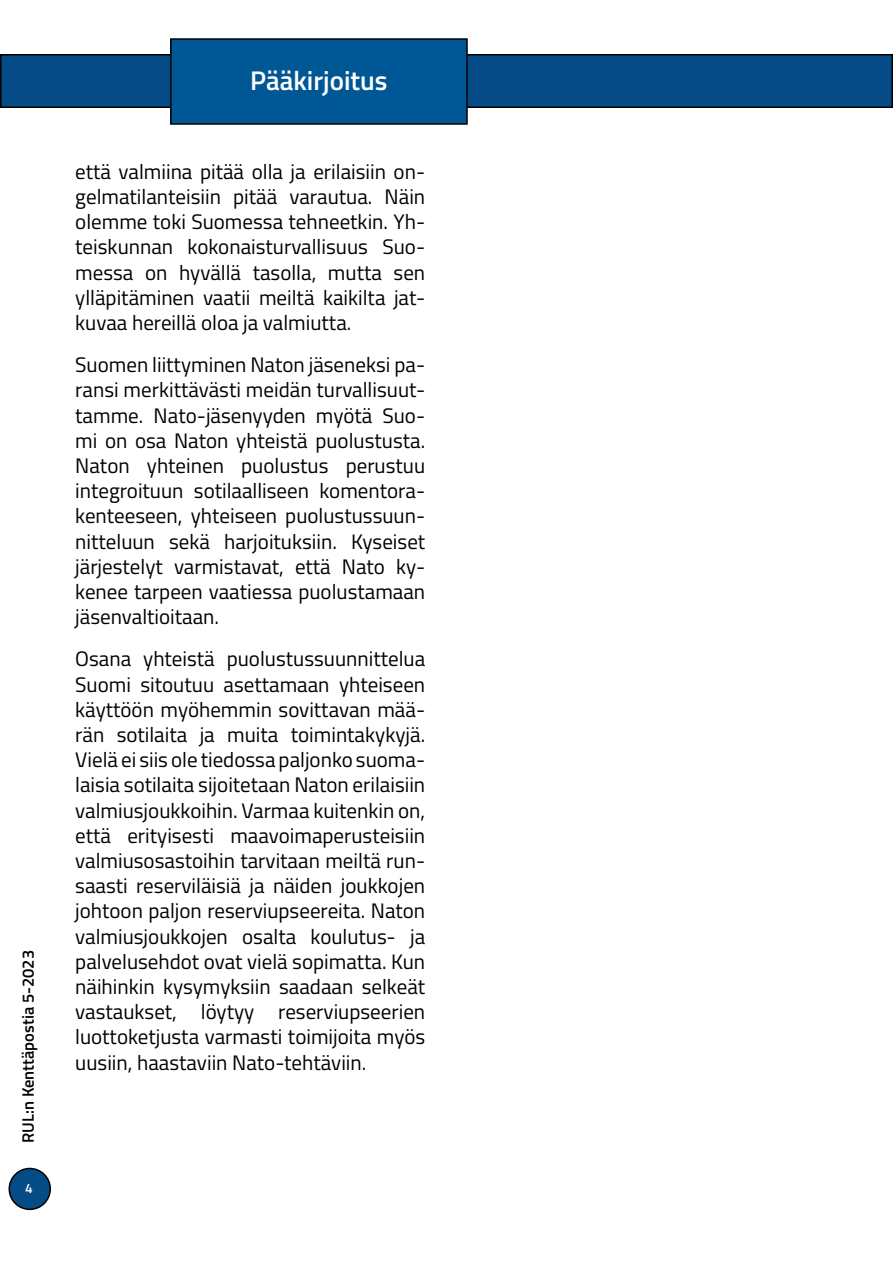
<style>
.page{position:relative;width:893px;height:1263px;background:#fff}
.page>*{position:absolute;margin:0;border:0;box-sizing:border-box;transform-origin:0 0}
.t1{font:600 27px "Titillium";color:#fff}
.t2{font:21px/25.2px "Titillium";color:#000;text-align:justify}
.t3{font:600 16.5px "Titillium";color:#000}
.t4{font:600 13.5px "Titillium";color:#fff}
</style>
<div class="page">
<div style="left:1px;top:55px;width:891px;height:52px;background:#054b86"></div>
<div style="left:0;top:54px;width:893px;height:54px;border:2px solid #000"></div>
<div style="left:171px;top:39px;width:296px;height:85px;background:#005795"></div>
<div style="left:170px;top:38px;width:298px;height:87px;border:2px solid #000"></div>
<div style="left:9px;top:1168px;width:41px;height:41px;background:#054b86;border-radius:50%"></div>
<div style="left:9px;top:1168px;width:42px;height:42px;border:2px solid #000;border-radius:50%"></div>
<p class="t3" style="left:16px;top:1143px;width:194px;rotate:-90deg">RUL:n Kenttäpostia 5-2023</p>
<p class="t4" style="left:25px;top:1178px;width:9px">4</p>
<p class="t1" style="left:250px;top:60px;width:139px">Pääkirjoitus</p>
<p class="t2" style="left:75px;top:158px;width:351px">että valmiina pitää olla ja erilaisiin on&shy;gelmatilanteisiin pitää varautua. Näin olemme toki Suomessa tehneetkin. Yh&shy;teiskunnan kokonaisturvallisuus Suo&shy;messa on hyvällä tasolla, mutta sen ylläpitäminen vaatii meiltä kaikilta jat&shy;kuvaa hereillä oloa ja valmiutta.</p>
<p class="t2" style="left:75px;top:351px;width:351px">Suomen liittyminen Naton jäseneksi pa&shy;ransi merkittävästi meidän turvallisuut&shy;tamme. Nato-jäsenyyden myötä Suo&shy;mi on osa Naton yhteistä puolustusta.<br>Naton yhteinen puolustus perustuu integroituun sotilaalliseen komentora&shy;kenteeseen, yhteiseen puolustussuun&shy;nitteluun sekä harjoituksiin. Kyseiset järjestelyt varmistavat, että Nato ky&shy;kenee tarpeen vaatiessa puolustamaan jäsenvaltioitaan.</p>
<p class="t2" style="left:75px;top:645px;width:351px">Osana yhteistä puolustussuunnittelua Suomi sitoutuu asettamaan yhteiseen käyttöön myöhemmin sovittavan mää&shy;rän sotilaita ja muita toimintakykyjä.<br>Vielä ei siis ole tiedossa paljonko suoma&shy;laisia sotilaita sijoitetaan Naton erilaisiin valmiusjoukkoihin. Varmaa kuitenkin on, että erityisesti maavoimaperusteisiin valmiusosastoihin tarvitaan meiltä run&shy;saasti reserviläisiä ja näiden joukkojen johtoon paljon reserviupseereita. Naton valmiusjoukkojen osalta koulutus- ja palvelusehdot ovat vielä sopimatta. Kun näihinkin kysymyksiin saadaan selkeät vastaukset, löytyy reserviupseerien luottoketjusta varmasti toimijoita myös uusiin, haastaviin Nato-tehtäviin.</p>
</div>
